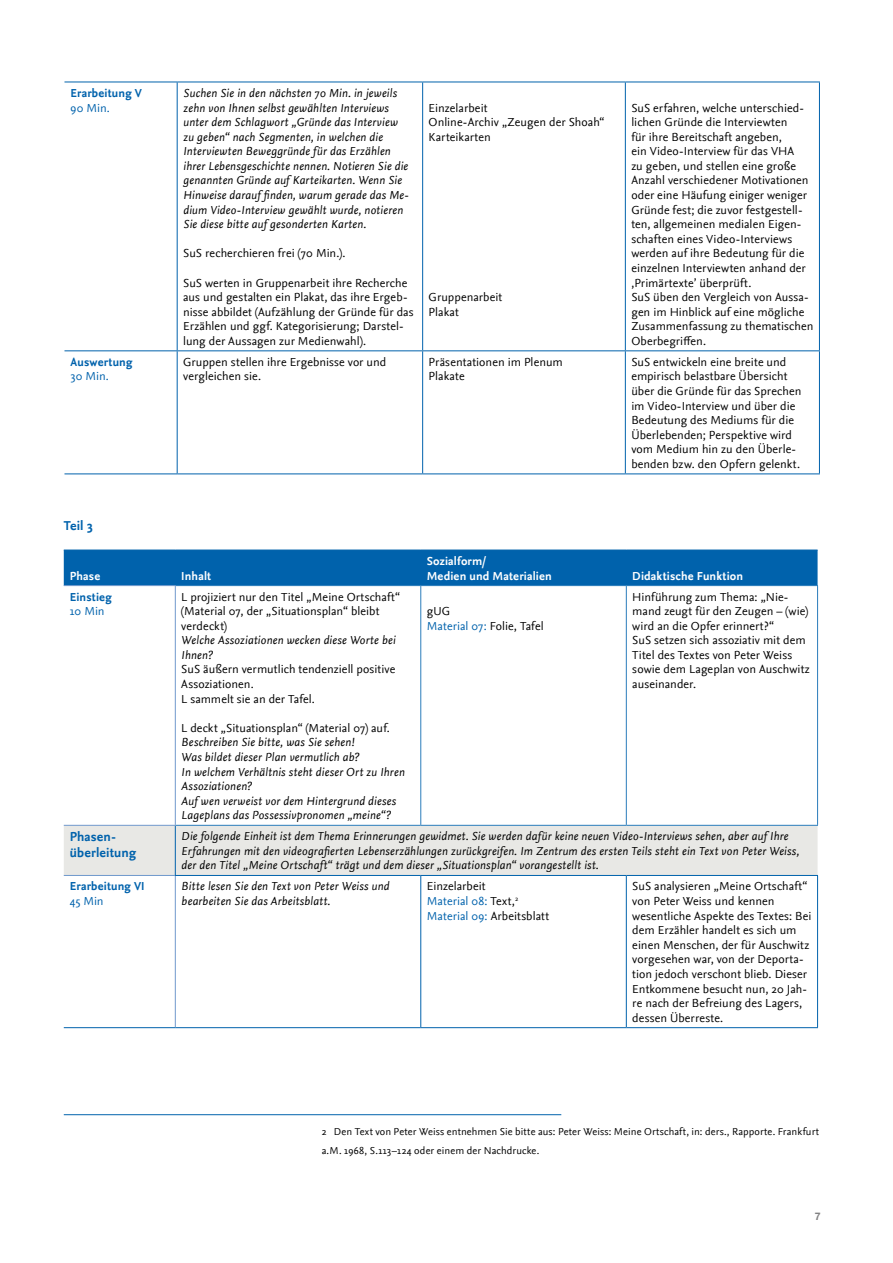
<style>
.page{position:relative;width:893px;height:1263px;background:#fff}
.page>*{position:absolute;margin:0;border:0;box-sizing:border-box;transform-origin:0 0}
.t1{font:700 13.5px/16.2px "Nexus Sans";letter-spacing:.01em;color:#0062ac}
.t2{font:12.15px/14.5px "Nexus Sans";letter-spacing:.005em;color:#000}
.t3{font:italic 12.15px/14.5px "Nexus Sans";letter-spacing:.015em;color:#000}
.t4{font:700 12.15px/14.5px "Nexus Sans";letter-spacing:.01em;color:#fff}
.t5{font:700 12.15px "Nexus Sans";letter-spacing:.015em;color:#0062ac}
.t6{font:12.15px "Nexus Sans";color:#0062ac}
.t7{font:10.5px/19.5px "Nexus Sans";letter-spacing:.01em;color:#000}
.t8{font:700 10.5px "Helvetica Neue LT Std";color:#818182}
.s1{color:#0062ac}
</style>
<div class="page">
<hr style="left:64px;top:82px;width:113px;height:1px;background:#0062ac">
<hr style="left:177px;top:82px;width:1px;height:268px;background:#0062ac">
<hr style="left:177px;top:82px;width:246px;height:1px;background:#0062ac">
<hr style="left:423px;top:82px;width:202px;height:1px;background:#0062ac">
<hr style="left:422px;top:82px;width:1px;height:268px;background:#0062ac">
<hr style="left:625px;top:82px;width:1px;height:268px;background:#0062ac">
<hr style="left:625px;top:82px;width:195px;height:1px;background:#0062ac">
<hr style="left:819px;top:82px;width:1px;height:268px;background:#0062ac">
<hr style="left:64px;top:350px;width:113px;height:1px;background:#0062ac">
<hr style="left:64px;top:473px;width:113px;height:1px;background:#0062ac">
<hr style="left:177px;top:351px;width:1px;height:122px;background:#0062ac">
<hr style="left:177px;top:350px;width:246px;height:1px;background:#0062ac">
<hr style="left:423px;top:350px;width:202px;height:1px;background:#0062ac">
<hr style="left:422px;top:351px;width:1px;height:122px;background:#0062ac">
<hr style="left:177px;top:473px;width:246px;height:1px;background:#0062ac">
<hr style="left:423px;top:473px;width:202px;height:1px;background:#0062ac">
<hr style="left:625px;top:351px;width:1px;height:122px;background:#0062ac">
<hr style="left:625px;top:350px;width:195px;height:1px;background:#0062ac">
<hr style="left:819px;top:351px;width:1px;height:122px;background:#0062ac">
<hr style="left:625px;top:473px;width:195px;height:1px;background:#0062ac">
<div style="left:64px;top:551px;width:754px;height:34px;background:#0062ac"></div>
<div style="left:64px;top:826px;width:754px;height:49px;background:#e8e8e5"></div>
<hr style="left:64px;top:550px;width:111px;height:1px;background:#0062ac">
<hr style="left:175px;top:550px;width:1px;height:35px;background:#0062ac">
<hr style="left:175px;top:550px;width:246px;height:1px;background:#0062ac">
<hr style="left:420px;top:550px;width:1px;height:35px;background:#0062ac">
<hr style="left:421px;top:550px;width:205px;height:1px;background:#0062ac">
<hr style="left:626px;top:550px;width:1px;height:35px;background:#0062ac">
<hr style="left:626px;top:550px;width:192px;height:1px;background:#0062ac">
<hr style="left:64px;top:585px;width:112px;height:1px;background:#7099cc">
<hr style="left:175px;top:586px;width:1px;height:239px;background:#7099cc">
<hr style="left:176px;top:585px;width:245px;height:1px;background:#2a7cbb">
<hr style="left:420px;top:586px;width:1px;height:239px;background:#2a7cbb">
<hr style="left:421px;top:585px;width:205px;height:1px;background:#2a7cbb">
<hr style="left:626px;top:586px;width:1px;height:239px;background:#2a7cbb">
<hr style="left:626px;top:585px;width:192px;height:1px;background:#2a7cbb">
<hr style="left:817px;top:586px;width:1px;height:239px;background:#2a7cbb">
<hr style="left:64px;top:825px;width:112px;height:1px;background:#7099cc">
<hr style="left:176px;top:825px;width:245px;height:1px;background:#2a7cbb">
<hr style="left:421px;top:825px;width:205px;height:1px;background:#2a7cbb">
<hr style="left:626px;top:825px;width:192px;height:1px;background:#2a7cbb">
<hr style="left:64px;top:875px;width:111px;height:1px;background:#7099cc">
<hr style="left:175px;top:876px;width:1px;height:151px;background:#7099cc">
<hr style="left:175px;top:875px;width:246px;height:1px;background:#0062ac">
<hr style="left:420px;top:876px;width:1px;height:151px;background:#0062ac">
<hr style="left:421px;top:875px;width:205px;height:1px;background:#0062ac">
<hr style="left:626px;top:876px;width:1px;height:151px;background:#0062ac">
<hr style="left:626px;top:875px;width:192px;height:1px;background:#0062ac">
<hr style="left:64px;top:1027px;width:111px;height:1px;background:#0062ac">
<hr style="left:175px;top:1027px;width:246px;height:1px;background:#0062ac">
<hr style="left:421px;top:1027px;width:205px;height:1px;background:#0062ac">
<hr style="left:626px;top:1027px;width:192px;height:1px;background:#0062ac">
<hr style="left:817px;top:876px;width:1px;height:151px;background:#0062ac">
<hr style="left:175px;top:826px;width:1px;height:49px;background:#0062ac">
<hr style="left:64px;top:1114px;width:497px;height:1px;background:#0062ac">
<p class="t5" style="left:70px;top:86px;width:73px">Erarbeitung V</p>
<p class="t6" style="left:70px;top:101px;width:41px">90 Min.</p>
<p class="t5" style="left:70px;top:355px;width:64px">Auswertung</p>
<p class="t6" style="left:70px;top:369px;width:40px">30 Min.</p>
<p class="t3" style="left:183px;top:86px;width:227px">Suchen Sie in den nächsten 70 Min. in jeweils zehn von Ihnen selbst gewählten Interviews unter dem Schlagwort „Gründe das Interview zu geben“ nach Segmenten, in welchen die Interviewten Beweggründe für das Erzählen ihrer Lebensgeschichte nennen. Notieren Sie die genannten Gründe auf Karteikarten. Wenn Sie Hinweise darauf finden, warum gerade das Me&shy;dium Video-Interview gewählt wurde, notieren Sie diese bitte auf gesonderten Karten.</p>
<p class="t2" style="left:183px;top:246px;width:164px">SuS recherchieren frei (70 Min.).</p>
<p class="t2" style="left:183px;top:275px;width:232px">SuS werten in Gruppenarbeit ihre Recherche aus und gestalten ein Plakat, das ihre Ergeb&shy;nisse abbildet (Aufzählung der Gründe für das Erzählen und ggf. Kategorisierung; Darstel&shy;lung der Aussagen zur Medienwahl).</p>
<p class="t2" style="left:429px;top:100px;width:177px">Einzelarbeit<br>Online-Archiv „Zeugen der Shoah“<br>Karteikarten</p>
<p class="t2" style="left:429px;top:290px;width:75px">Gruppenarbeit<br>Plakat</p>
<p class="t2" style="left:631px;top:100px;width:184px">SuS erfahren, welche unterschied&shy;lichen Gründe die Interviewten<br>für ihre Bereitschaft angeben,<br>ein Video-Interview für das VHA<br>zu geben, und stellen eine große<br>Anzahl verschiedener Motivationen oder eine Häufung einiger weniger<br>Gründe fest; die zuvor festgestell&shy;ten, allgemeinen medialen Eigen&shy;schaften eines Video-Interviews werden auf ihre Bedeutung für die einzelnen Interviewten anhand der ‚Primärtexte’ überprüft.<br>SuS üben den Vergleich von Aussa&shy;gen im Hinblick auf eine mögliche<br>Zusammenfassung zu thematischen<br>Oberbegriffen.</p>
<p class="t2" style="left:183px;top:355px;width:205px">Gruppen stellen ihre Ergebnisse vor und vergleichen sie.</p>
<p class="t2" style="left:429px;top:355px;width:136px">Präsentationen im Plenum<br>Plakate</p>
<p class="t2" style="left:631px;top:355px;width:172px">SuS entwickeln eine breite und empirisch belastbare Übersicht über die Gründe für das Sprechen im Video-Interview und über die<br>Bedeutung des Mediums für die<br>Überlebenden; Perspektive wird vom Medium hin zu den Überle&shy;benden bzw. den Opfern gelenkt.</p>
<p class="t1" style="left:64px;top:518px;width:30px">Teil 3</p>
<p class="t4" style="left:70px;top:568px;width:32px">Phase</p>
<p class="t4" style="left:181px;top:568px;width:31px">Inhalt</p>
<p class="t5" style="left:70px;top:590px;width:44px">Einstieg</p>
<p class="t6" style="left:70px;top:604px;width:36px">10 Min</p>
<p class="t2" style="left:181px;top:589px;width:220px">L projiziert nur den Titel „Meine Ortschaft“ (Material 07, der „Situationsplan“ bleibt verdeckt)</p>
<p class="t3" style="left:181px;top:633px;width:216px">Welche Assoziationen wecken diese Worte bei<br>Ihnen?</p>
<p class="t2" style="left:181px;top:662px;width:216px">SuS äußern vermutlich tendenziell positive<br>Assoziationen.<br>L sammelt sie an der Tafel.</p>
<p class="t2" style="left:181px;top:721px;width:210px">L deckt „Situationsplan“ (Material 07) auf.</p>
<p class="t3" style="left:181px;top:735px;width:225px">Beschreiben Sie bitte, was Sie sehen!<br>Was bildet dieser Plan vermutlich ab?<br>In welchem Verhältnis steht dieser Ort zu Ihren Assoziationen?<br>Auf wen verweist vor dem Hintergrund dieses Lageplans das Possessivpronomen „meine“?</p>
<p class="t4" style="left:427px;top:554px;width:127px">Sozialform/<br>Medien und Materialien</p>
<p class="t2" style="left:427px;top:604px;width:118px">gUG<br><span class="s1">Material 07:</span> Folie, Tafel</p>
<p class="t4" style="left:632px;top:568px;width:112px">Didaktische Funktion</p>
<p class="t2" style="left:632px;top:589px;width:179px">Hinführung zum Thema: „Nie&shy;mand zeugt für den Zeugen – (wie) wird an die Opfer erinnert?“<br>SuS setzen sich assoziativ mit dem<br>Titel des Textes von Peter Weiss sowie dem Lageplan von Auschwitz auseinander.</p>
<p class="t1" style="left:70px;top:829px;width:68px">Phasen&shy;überleitung</p>
<p class="t3" style="left:181px;top:829px;width:619px">Die folgende Einheit ist dem Thema Erinnerungen gewidmet. Sie werden dafür keine neuen Video-Interviews sehen, aber auf Ihre<br>Erfahrungen mit den videografierten Lebenserzählungen zurückgreifen. Im Zentrum des ersten Teils steht ein Text von Peter Weiss, der den Titel „Meine Ortschaft“ trägt und dem dieser „Situationsplan“ vorangestellt ist.</p>
<p class="t5" style="left:70px;top:879px;width:76px">Erarbeitung VI</p>
<p class="t6" style="left:70px;top:894px;width:35px">45 Min</p>
<p class="t3" style="left:181px;top:879px;width:209px">Bitte lesen Sie den Text von Peter Weiss und bearbeiten Sie das Arbeitsblatt.</p>
<p class="t2" style="left:427px;top:879px;width:124px">Einzelarbeit<br><span class="s1">Material 08:</span> Text,<sup>2<br></sup><span class="s1">Material 09:</span> Arbeitsblatt</p>
<p class="t2" style="left:632px;top:879px;width:181px">SuS analysieren „Meine Ortschaft“ von Peter Weiss und kennen wesentliche Aspekte des Textes: Bei dem Erzähler handelt es sich um einen Menschen, der für Auschwitz vorgesehen war, von der Deporta&shy;tion jedoch verschont blieb. Dieser<br>Entkommene besucht nun, 20 Jah&shy;re nach der Befreiung des Lagers, dessen Überreste.</p>
<p class="t7" style="left:322px;top:1121px;width:499px">2 Den Text von Peter Weiss entnehmen Sie bitte aus: Peter Weiss: Meine Ortschaft, in: ders., Rapporte. Frankfurt a.M. 1968, S.113–124 oder einem der Nachdrucke.</p>
<p class="t8" style="left:815px;top:1210px;width:7px">7</p>
</div>
